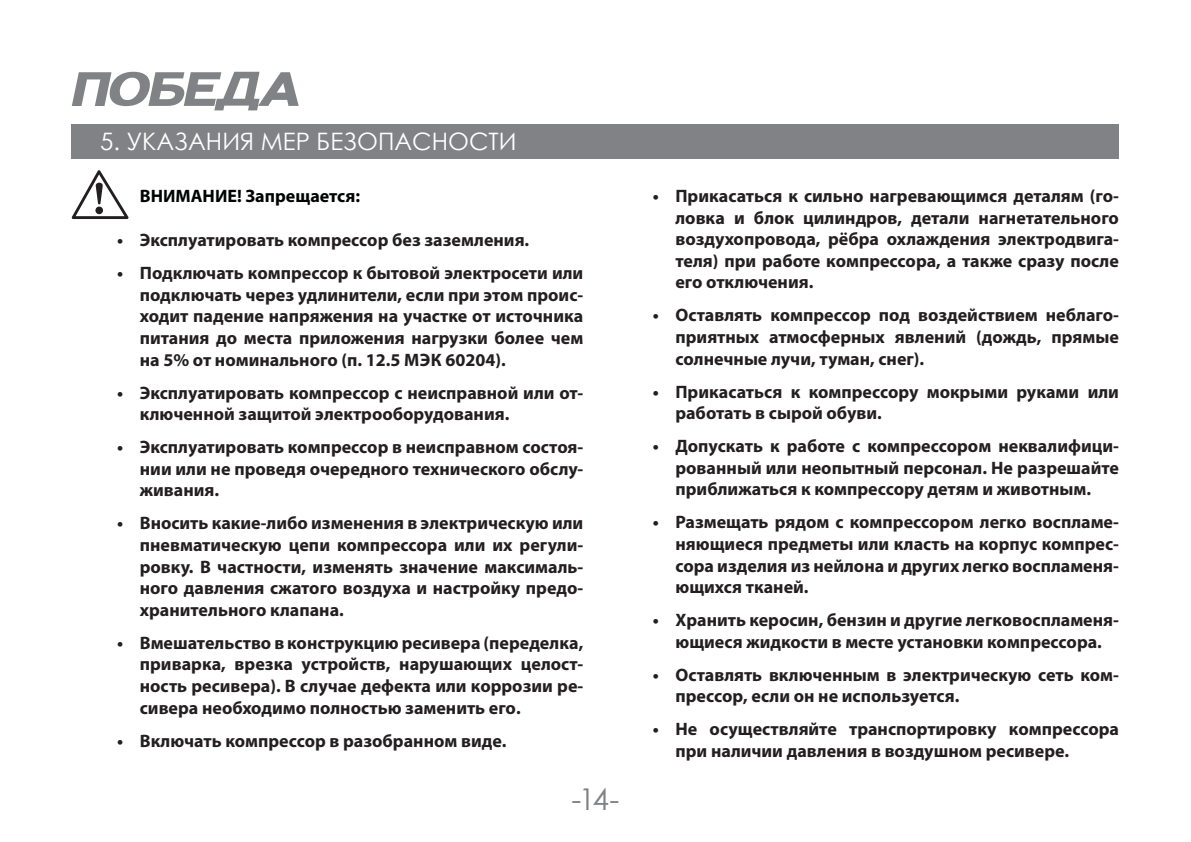
<style>
.page{position:relative;width:1191px;height:842px;background:#fff}
.page>*{position:absolute;margin:0;border:0;box-sizing:border-box;transform-origin:0 0}
.t1{font:30px "Century Gothic";color:#808285}
.t2{font:24px "Century Gothic";color:#fff}
.t3{font:700 18px/21.6px "Myriad Pro";color:#231f20;text-align:justify}
.t4{font:700 18px "Myriad Pro";color:#010202}
</style>
<div class="page">
<svg style="left:72px;top:72px;width:226px;height:38px"></svg>
<svg style="left:71px;top:170px;width:58px;height:49px"></svg>
<div style="left:72px;top:124px;width:1046px;height:34px;background:#808285"></div>
<h2 class="t2" style="left:100px;top:125px;width:418px">5. УКАЗАНИЯ МЕР БЕЗОПАСНОСТИ</h2>
<p class="t4" style="left:140px;top:187px;width:222px">ВНИМАНИЕ! Запрещается:</p>
<p class="t3" style="left:117px;top:230px;width:413px">• Эксплуатировать компрессор без заземления.</p>
<p class="t3" style="left:140px;top:263px;width:445px;text-indent:-23px">• Подключать компрессор к бытовой электросети или подключать через удлинители, если при этом проис&shy;ходит падение напряжения на участке от источника питания до места приложения нагрузки более чем на 5% от номинального (п. 12.5 МЭК 60204).</p>
<p class="t3" style="left:140px;top:382px;width:445px;text-indent:-23px">• Эксплуатировать компрессор с неисправной или от&shy;ключенной защитой электрооборудования.</p>
<p class="t3" style="left:140px;top:437px;width:445px;text-indent:-23px">• Эксплуатировать компрессор в неисправном состоя&shy;нии или не проведя очередного технического обслу&shy;живания.</p>
<p class="t3" style="left:140px;top:513px;width:445px;text-indent:-23px">• Вносить какие-либо изменения в электрическую или пневматическую цепи компрессора или их регули&shy;ровку. В частности, изменять значение максималь&shy;ного давления сжатого воздуха и настройку предо&shy;хранительного клапана.</p>
<p class="t3" style="left:140px;top:632px;width:445px;text-indent:-23px">• Вмешательство в конструкцию ресивера (переделка, приварка, врезка устройств, нарушающих целост&shy;ность ресивера). В случае дефекта или коррозии ре&shy;сивера необходимо полностью заменить его.</p>
<p class="t3" style="left:117px;top:730px;width:391px">• Включать компрессор в разобранном виде.</p>
<h1 class="t1" style="left:571px;top:781px;width:50px">-14-</h1>
<p class="t3" style="left:675px;top:185px;width:445px;text-indent:-23px">• Прикасаться к сильно нагревающимся деталям (го&shy;ловка и блок цилиндров, детали нагнетательного воздухопровода, рёбра охлаждения электродвига&shy;теля) при работе компрессора, а также сразу после его отключения.</p>
<p class="t3" style="left:675px;top:305px;width:445px;text-indent:-23px">• Оставлять компрессор под воздействием неблаго&shy;приятных атмосферных явлений (дождь, прямые солнечные лучи, туман, снег).</p>
<p class="t3" style="left:675px;top:381px;width:445px;text-indent:-23px">• Прикасаться к компрессору мокрыми руками или работать в сырой обуви.</p>
<p class="t3" style="left:675px;top:435px;width:445px;text-indent:-23px">• Допускать к работе с компрессором неквалифици&shy;рованный или неопытный персонал. Не разрешайте приближаться к компрессору детям и животным.</p>
<p class="t3" style="left:675px;top:512px;width:445px;text-indent:-23px">• Размещать рядом с компрессором легко воспламе&shy;няющиеся предметы или класть на корпус компрес&shy;сора изделия из нейлона и других легко воспламеня&shy;ющихся тканей.</p>
<p class="t3" style="left:652px;top:609px;width:467px;text-align:center">• Хранить керосин, бензин и другие легковоспламеня&shy;ющиеся жидкости в месте установки компрессора.</p>
<p class="t3" style="left:675px;top:664px;width:445px;text-indent:-23px">• Оставлять включенным в электрическую сеть ком&shy;прессор, если он не используется.</p>
<p class="t3" style="left:675px;top:718px;width:445px;text-indent:-23px">• Не осуществляйте транспортировку компрессора при наличии давления в воздушном ресивере.</p>
</div>
